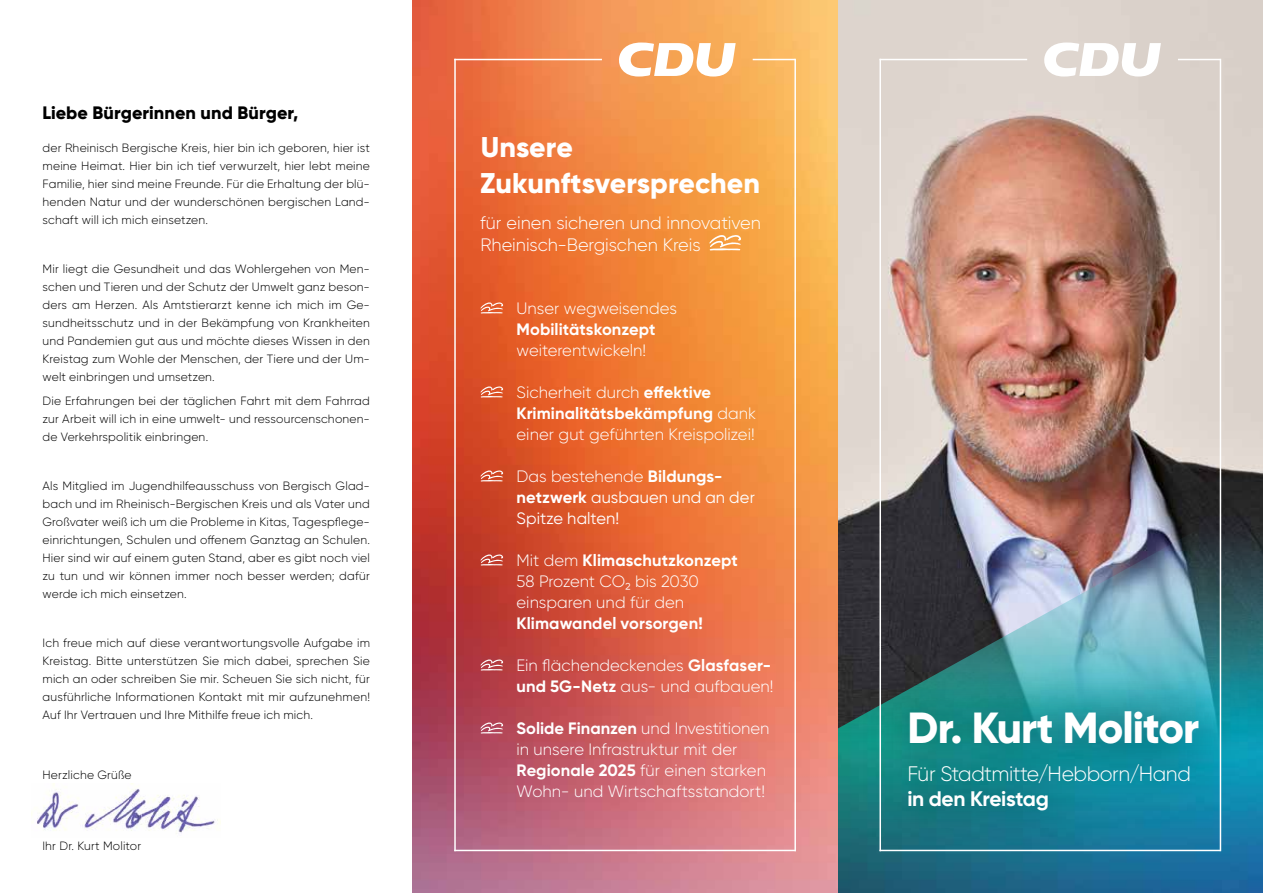
<style>
.page{position:relative;width:1263px;height:893px;background:#fff}
.page>*{position:absolute;margin:0;border:0;box-sizing:border-box;transform-origin:0 0}
.t1{font:800 43.5px "Gilroy";letter-spacing:-.02em;color:#fff}
.t2{font:800 28.5px/36px "Gilroy";color:#fff}
.t3{font:300 21px "Gilroy";letter-spacing:-.025em;color:#fff}
.t4{font:700 21px "Gilroy";letter-spacing:-.02em;color:#fff}
.t5{font:300 18px/21px "Gilroy";letter-spacing:-.005em;color:#fff}
.t6{font:800 18px "Gilroy";letter-spacing:.005em;color:#000}
.t7{font:300 16.5px/21px "Gilroy";color:#fff}
.t8{font:16.5px/21px "Gilroy";letter-spacing:.005em;color:#fff}
.t9{font:700 16.5px "Gilroy";letter-spacing:.005em;color:#fff}
.t10{font:300 12px/18px "Gilroy";letter-spacing:.015em;color:#000;text-align:justify}
.s1{font-weight:700}
.s2{font-weight:300}
</style>
<div class="page">
<img style="left:31px;top:783px;width:190px;height:51px">
<img style="left:838px;top:0;width:425px;height:517px">
<img style="left:838px;top:517px;width:425px;height:376px">
<div style="left:863px;top:667px;width:378px;height:187px;background:#000;opacity:.75"></div>
<img style="left:412px;top:0;width:426px;height:893px">
<svg style="left:618px;top:43px;width:118px;height:34px"></svg>
<hr style="left:454px;top:59px;width:148px;height:1px;background:#fff">
<hr style="left:454px;top:59px;width:2px;height:792px;background:#fff">
<hr style="left:753px;top:59px;width:42px;height:1px;background:#fff">
<hr style="left:454px;top:850px;width:342px;height:1px;background:#fff">
<hr style="left:794px;top:59px;width:2px;height:792px;background:#fff">
<svg style="left:709px;top:235px;width:32px;height:16px"></svg>
<svg style="left:480px;top:302px;width:24px;height:11px"></svg>
<svg style="left:480px;top:386px;width:24px;height:11px"></svg>
<svg style="left:480px;top:470px;width:24px;height:11px"></svg>
<svg style="left:480px;top:554px;width:24px;height:11px"></svg>
<svg style="left:480px;top:659px;width:24px;height:11px"></svg>
<svg style="left:480px;top:722px;width:24px;height:11px"></svg>
<svg style="left:1043px;top:43px;width:118px;height:34px"></svg>
<hr style="left:879px;top:59px;width:148px;height:1px;background:#fff">
<hr style="left:879px;top:850px;width:341px;height:1px;background:#fff">
<hr style="left:1220px;top:59px;width:1px;height:792px;background:#fff">
<hr style="left:879px;top:59px;width:2px;height:792px;background:#fff">
<hr style="left:1178px;top:59px;width:42px;height:1px;background:#fff">
<h3 class="t6" style="left:43px;top:101px;width:257px">Liebe Bürgerinnen und Bürger,</h3>
<p class="t10" style="left:43px;top:139px;width:329px">der Rheinisch Bergische Kreis, hier bin ich geboren, hier ist meine Heimat. Hier bin ich tief verwurzelt, hier lebt meine Familie, hier sind meine Freunde. Für die Erhaltung der blü&shy;henden Natur und der wunderschönen bergischen Land&shy;schaft will ich mich einsetzen.</p>
<p class="t10" style="left:43px;top:259px;width:329px">Mir liegt die Gesundheit und das Wohlergehen von Men&shy;schen und Tieren und der Schutz der Umwelt ganz beson&shy;ders am Herzen. Als Amtstierarzt kenne ich mich im Ge&shy;sundheitsschutz und in der Bekämpfung von Krankheiten und Pandemien gut aus und möchte dieses Wissen in den Kreistag zum Wohle der Menschen, der Tiere und der Um&shy;welt einbringen und umsetzen.</p>
<p class="t10" style="left:43px;top:392px;width:329px">Die Erfahrungen bei der täglichen Fahrt mit dem Fahrrad zur Arbeit will ich in eine umwelt- und ressourcenschonen&shy;de Verkehrspolitik einbringen.</p>
<p class="t10" style="left:43px;top:477px;width:329px">Als Mitglied im Jugendhilfeausschuss von Bergisch Glad&shy;bach und im Rheinisch-Bergischen Kreis und als Vater und Großvater weiß ich um die Probleme in Kitas, Tagespflege&shy;einrichtungen, Schulen und offenem Ganztag an Schulen.<br>Hier sind wir auf einem guten Stand, aber es gibt noch viel zu tun und wir können immer noch besser werden; dafür werde ich mich einsetzen.</p>
<p class="t10" style="left:43px;top:633px;width:329px">Ich freue mich auf diese verantwortungsvolle Aufgabe im Kreistag. Bitte unterstützen Sie mich dabei, sprechen Sie mich an oder schreiben Sie mir. Scheuen Sie sich nicht, für ausführliche Informationen Kontakt mit mir aufzunehmen!<br>Auf Ihr Vertrauen und Ihre Mithilfe freue ich mich.</p>
<p class="t10" style="left:42px;top:766px;width:91px">Herzliche Grüße</p>
<p class="t10" style="left:42px;top:836px;width:100px">Ihr Dr. Kurt Molitor</p>
<h2 class="t2" style="left:480px;top:129px;width:281px">Unsere<br>Zukunftsversprechen</h2>
<h3 class="t5" style="left:480px;top:212px;width:282px">für einen sicheren und innovativen<br>Rheinisch-Bergischen Kreis</h3>
<h3 class="t7" style="left:516px;top:297px;width:162px">Unser wegweisendes</h3>
<h3 class="t9" style="left:516px;top:318px;width:141px">Mobilitätskonzept</h3>
<h3 class="t7" style="left:516px;top:339px;width:131px">weiterentwickeln!</h3>
<h3 class="t7" style="left:516px;top:381px;width:241px">Sicherheit durch <span class="s1">effektive<br>Kriminalitätsbekämpfung</span> dank einer gut geführten Kreispolizei!</h3>
<h3 class="t8" style="left:516px;top:465px;width:240px"><span class="s2">Das bestehende</span> <span class="s1">Bildungs&shy;netzwerk</span> ausbauen und an der<br>Spitze halten!</h3>
<h3 class="t7" style="left:516px;top:549px;width:223px">Mit dem <span class="s1">Klimaschutzkonzept<br></span>58 Prozent CO2 bis 2030 einsparen und für den</h3>
<h3 class="t9" style="left:516px;top:612px;width:188px">Klimawandel vorsorgen!</h3>
<h3 class="t7" style="left:516px;top:654px;width:258px">Ein flächendeckendes <span class="s1">Glasfaser&shy;und 5G-Netz</span> aus- und aufbauen!</h3>
<h3 class="t7" style="left:516px;top:717px;width:254px"><span class="s1">Solide Finanzen</span> und Investitionen in unsere Infrastruktur mit der <span class="s1">Regionale 2025</span> für einen starken Wohn- und Wirtschaftsstandort!</h3>
<h1 class="t1" style="left:907px;top:701px;width:293px">Dr. Kurt Molitor</h1>
<h3 class="t3" style="left:907px;top:761px;width:285px">Für Stadtmitte/Hebborn/Hand</h3>
<h3 class="t4" style="left:907px;top:786px;width:143px">in den Kreistag</h3>
</div>
